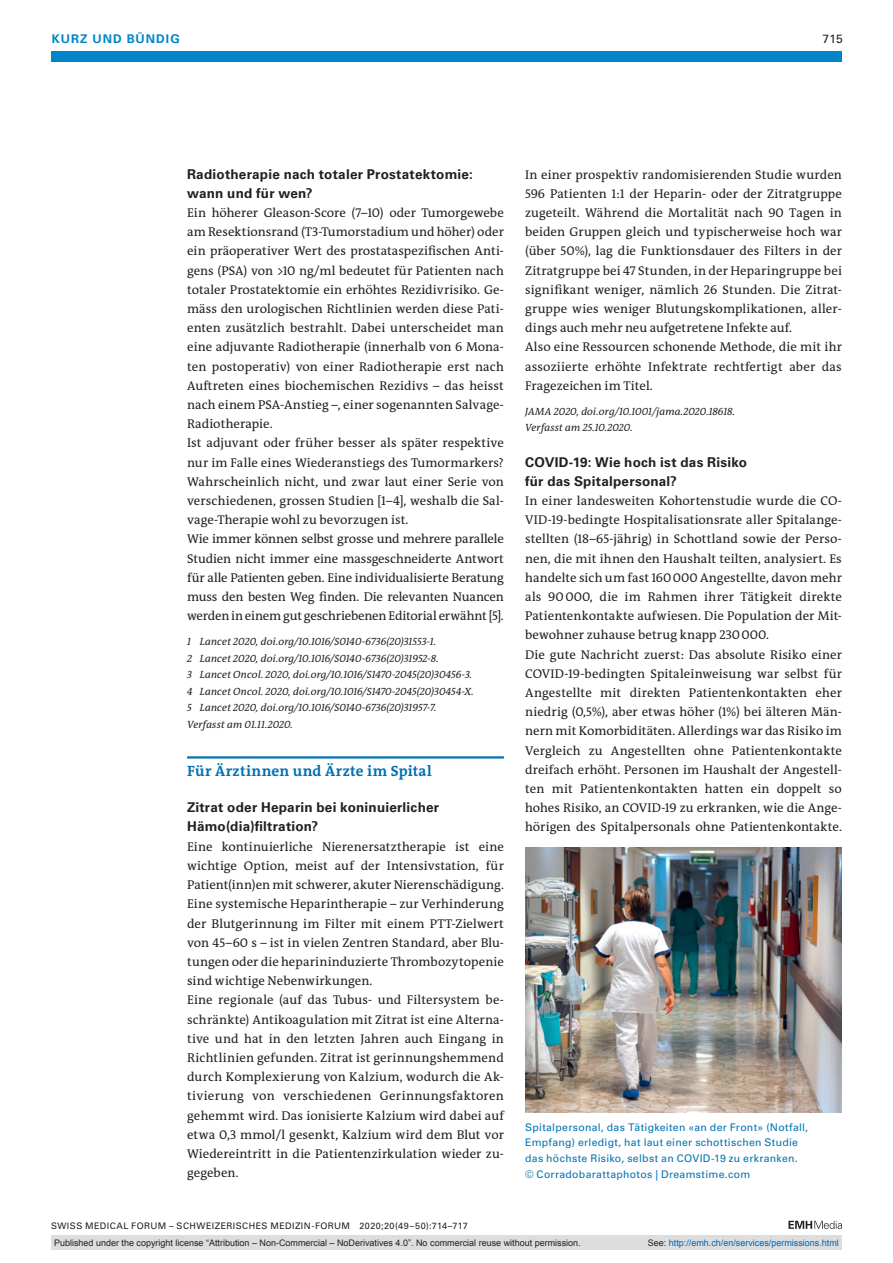
<style>
.page{position:relative;width:893px;height:1263px;background:#fff}
.page>*{position:absolute;margin:0;border:0;box-sizing:border-box;transform-origin:0 0}
.section-h1{font:700 15px "The Antiqua B W7";letter-spacing:.025em;color:#0072b2}
.section-h2{font:700 13.5px/19.2px "Univers LT Std";letter-spacing:.015em;color:#231f20}
.section-pn{font:12.75px/19.2px "The Antiqua B W5 Plain";letter-spacing:.005em;color:#231f20;text-align:justify}
.ressort{font:700 12px "Univers LT Std";color:#0084ca}
.ressort-2{font:12px "Univers LT Std";color:#231f20}
.section-ps{font:italic 10.5px "The Antiqua B W5 Plain";color:#231f20}
.fig-caption{font:10.5px/15.8px "Univers LT Std";letter-spacing:.025em;color:#0072b2}
.t1{font:9px "Arial";color:#231f20}
.fusszeile{font:9px "Univers LT Std";letter-spacing:.05em;color:#231f20}
.t2{font:9px "Arial";color:#0066b3}
.s1{color:#231f20}
</style>
<div class="page">
<div style="left:51px;top:51px;width:791px;height:11px;background:#0084ca"></div>
<svg style="left:788px;top:1221px;width:54px;height:8px"></svg>
<hr style="left:187px;top:756px;width:317px;height:2px;background:#0072b2">
<img style="left:525px;top:847px;width:317px;height:265px">
<div style="left:51px;top:1235px;width:791px;height:15px;background:#dcdddf"></div>
<p class="ressort" style="left:52px;top:31px;width:19px">Kurz</p>
<p class="ressort" style="left:93px;top:31px;width:11px">und</p>
<p class="ressort" style="left:127px;top:31px;width:19px">Bündig</p>
<p class="ressort-2" style="left:823px;top:31px;width:22px">715</p>
<p class="section-h2" style="left:187px;top:164px;width:287px">Radiotherapie nach totaler Prostatektomie: wann und für wen?</p>
<p class="section-pn" style="left:187px;top:203px;width:318px">Ein höherer Gleason-Score (7–10) oder Tumorgewebe am Resektionsrand (T3-Tumorstadium und höher) oder ein präoperativer Wert des prostataspezifischen Anti&shy;gens (PSA) von &gt;10 ng/ml bedeutet für Patienten nach totaler Prostatektomie ein erhöhtes Rezidivrisiko. Ge&shy;mäss den urologischen Richtlinien werden diese Pati&shy;enten zusätzlich bestrahlt. Dabei unterscheidet man eine adjuvante Radiotherapie (innerhalb von 6 Mona&shy;ten postoperativ) von einer Radiotherapie erst nach Auftreten eines biochemischen Rezidivs – das heisst nach einem PSA-Anstieg –, einer sogenannten Salvage-Radiotherapie.</p>
<p class="section-pn" style="left:187px;top:434px;width:318px">Ist adjuvant oder früher besser als später respektive nur im Falle eines Wiederanstiegs des Tumormarkers?<br>Wahrscheinlich nicht, und zwar laut einer Serie von verschiedenen, grossen Studien [1–4], weshalb die Sal&shy;vage-Therapie wohl zu bevorzugen ist.</p>
<p class="section-pn" style="left:187px;top:530px;width:318px">Wie immer können selbst grosse und mehrere parallele Studien nicht immer eine massgeschneiderte Antwort für alle Patienten geben. Eine individualisierte Beratung muss den besten Weg finden. Die relevanten Nuancen werden in einem gut geschriebenen Editorial erwähnt [5].</p>
<p class="section-ps" style="left:187px;top:635px;width:250px">1 Lancet 2020, doi.org/10.1016/S0140-6736(20)31553-1.</p>
<p class="section-ps" style="left:187px;top:651px;width:253px">2 Lancet 2020, doi.org/10.1016/S0140-6736(20)31952-8.</p>
<p class="section-ps" style="left:187px;top:668px;width:287px">3 Lancet Oncol. 2020, doi.org/10.1016/S1470-2045(20)30456-3.</p>
<p class="section-ps" style="left:187px;top:684px;width:288px">4 Lancet Oncol. 2020, doi.org/10.1016/S1470-2045(20)30454-X.</p>
<p class="section-ps" style="left:187px;top:701px;width:251px">5 Lancet 2020, doi.org/10.1016/S0140-6736(20)31957-7.</p>
<p class="section-ps" style="left:187px;top:717px;width:107px">Verfasst am 01.11.2020.</p>
<p class="section-h1" style="left:187px;top:761px;width:246px">Für Ärztinnen und Ärzte im Spital</p>
<p class="section-h2" style="left:187px;top:798px;width:254px">Zitrat oder Heparin bei koninuierlicher<br>Hämo(dia)filtration?</p>
<p class="section-pn" style="left:187px;top:837px;width:318px">Eine kontinuierliche Nierenersatztherapie ist eine wichtige Option, meist auf der Intensivstation, für Patient(inn)en mit schwerer, akuter Nierenschädigung.<br>Eine systemische Heparintherapie – zur Verhinderung der Blutgerinnung im Filter mit einem PTT-Zielwert von 45–60 s – ist in vielen Zentren Standard, aber Blu&shy;tungen oder die heparininduzierte Thrombozytopenie sind wichtige Nebenwirkungen.</p>
<p class="section-pn" style="left:187px;top:990px;width:318px">Eine regionale (auf das Tubus- und Filtersystem be&shy;schränkte) Antikoagulation mit Zitrat ist eine Alterna&shy;tive und hat in den letzten Jahren auch Eingang in Richtlinien gefunden. Zitrat ist gerinnungshemmend durch Komplexierung von Kalzium, wodurch die Ak&shy;tivierung von verschiedenen Gerinnungsfaktoren gehemmt wird. Das ionisierte Kalzium wird dabei auf etwa 0,3 mmol/l gesenkt, Kalzium wird dem Blut vor Wiedereintritt in die Patientenzirkulation wieder zu&shy;gegeben.</p>
<p class="fusszeile" style="left:51px;top:1220px;width:418px">SWISS MEDICAL FORUM – SCHWEIZERISCHES MEDIZIN-FORUM 2020;20(49–50):714–717</p>
<p class="section-pn" style="left:525px;top:165px;width:318px">In einer prospektiv randomisierenden Studie wurden 596 Patienten 1:1 der Heparin- oder der Zitratgruppe zugeteilt. Während die Mortalität nach 90 Tagen in beiden Gruppen gleich und typischerweise hoch war (über 50%), lag die Funktionsdauer des Filters in der Zitratgruppe bei 47 Stunden, in der Heparingruppe bei signifikant weniger, nämlich 26 Stunden. Die Zitrat&shy;gruppe wies weniger Blutungskomplikationen, aller&shy;dings auch mehr neu aufgetretene Infekte auf.</p>
<p class="section-pn" style="left:525px;top:338px;width:318px">Also eine Ressourcen schonende Methode, die mit ihr assoziierte erhöhte Infektrate rechtfertigt aber das Fragezeichen im Titel.</p>
<p class="section-ps" style="left:525px;top:404px;width:211px">JAMA 2020, doi.org/10.1001/jama.2020.18618.</p>
<p class="section-ps" style="left:525px;top:421px;width:109px">Verfasst am 25.10.2020.</p>
<p class="section-h2" style="left:525px;top:452px;width:224px">COVID-19: Wie hoch ist das Risiko für das Spitalpersonal?</p>
<p class="section-pn" style="left:525px;top:491px;width:318px">In einer landesweiten Kohortenstudie wurde die CO-VID-19-bedingte Hospitalisationsrate aller Spitalange&shy;stellten (18–65-jährig) in Schottland sowie der Perso&shy;nen, die mit ihnen den Haushalt teilten, analysiert. Es handelte sich um fast 160000 Angestellte, davon mehr als 90000, die im Rahmen ihrer Tätigkeit direkte Patientenkontakte aufwiesen. Die Population der Mit&shy;bewohner zuhause betrug knapp 230000.</p>
<p class="section-pn" style="left:525px;top:645px;width:318px">Die gute Nachricht zuerst: Das absolute Risiko einer COVID-19-bedingten Spitaleinweisung war selbst für Angestellte mit direkten Patientenkontakten eher niedrig (0,5%), aber etwas höher (1%) bei älteren Män&shy;nern mit Komorbiditäten. Allerdings war das Risiko im Vergleich zu Angestellten ohne Patientenkontakte dreifach erhöht. Personen im Haushalt der Angestell&shy;ten mit Patientenkontakten hatten ein doppelt so hohes Risiko, an COVID-19 zu erkranken, wie die Ange&shy;hörigen des Spitalpersonals ohne Patientenkontakte.</p>
<p class="fig-caption" style="left:525px;top:1119px;width:284px">Spitalpersonal, das Tätigkeiten «an der Front» (Notfall, Empfang) erledigt, hat laut einer schottischen Studie das höchste Risiko, selbst an COVID-19 zu erkranken. © Corradobarattaphotos | Dreamstime.com</p>
<p class="t1" style="left:54px;top:1237px;width:528px">Published under the copyright license “Attribution – Non-Commercial – NoDerivatives 4.0”. No commercial reuse without permission.</p>
<p class="t2" style="left:648px;top:1237px;width:193px"><span class="s1">See:</span> http://emh.ch/en/services/permissions.html</p>
</div>
